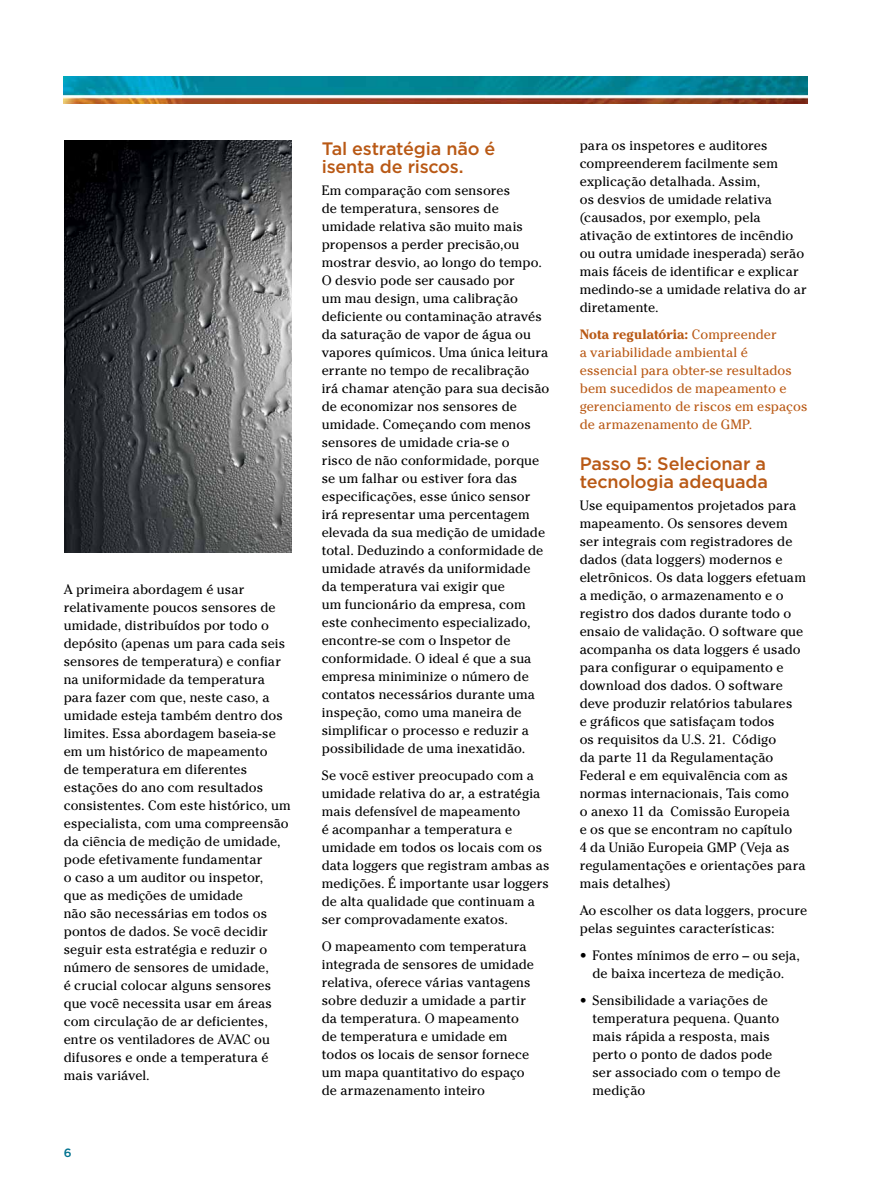
<style>
.page{position:relative;width:893px;height:1191px;background:#fff}
.page>*{position:absolute;margin:0;border:0;box-sizing:border-box;transform-origin:0 0}
.t1{font:500 18px/18px "Gotham";letter-spacing:-.01em;color:#b95915}
.t2{font:13.5px/18px "Cheltenham Std";letter-spacing:.005em;color:#000}
.t3{font:13.5px/18px "Cheltenham Std";letter-spacing:.005em;color:#b95915}
.t4{font:500 12px "Gotham";color:#00728f}
.s1{font-weight:700}
</style>
<div class="page">
<img style="left:64px;top:77px;width:744px;height:27px">
<img style="left:65px;top:140px;width:227px;height:413px">
<p class="t2" style="left:64px;top:581px;width:229px">A primeira abordagem é usar relativamente poucos sensores de umidade, distribuídos por todo o depósito (apenas um para cada seis sensores de temperatura) e confiar na uniformidade da temperatura para fazer com que, neste caso, a umidade esteja também dentro dos limites. Essa abordagem baseia-se em um histórico de mapeamento<br>de temperatura em diferentes estações do ano com resultados consistentes. Com este histórico, um especialista, com uma compreensão da ciência de medição de umidade, pode efetivamente fundamentar<br>o caso a um auditor ou inspetor,<br>que as medições de umidade<br>não são necessárias em todos os pontos de dados. Se você decidir seguir esta estratégia e reduzir o número de sensores de umidade,<br>é crucial colocar alguns sensores que você necessita usar em áreas com circulação de ar deficientes, entre os ventiladores de AVAC ou difusores e onde a temperatura é mais variável.</p>
<p class="t4" style="left:64px;top:1144px;width:9px">6</p>
<h1 class="t1" style="left:322px;top:139px;width:175px">Tal estratégia não é isenta de riscos.</h1>
<p class="t2" style="left:322px;top:182px;width:229px">Em comparação com sensores<br>de temperatura, sensores de umidade relativa são muito mais propensos a perder precisão,ou mostrar desvio, ao longo do tempo.<br>O desvio pode ser causado por<br>um mau design, uma calibração deficiente ou contaminação através da saturação de vapor de água ou vapores químicos. Uma única leitura errante no tempo de recalibração<br>irá chamar atenção para sua decisão de economizar nos sensores de umidade. Começando com menos sensores de umidade cria-se o<br>risco de não conformidade, porque se um falhar ou estiver fora das especificações, esse único sensor irá representar uma percentagem elevada da sua medição de umidade total. Deduzindo a conformidade de umidade através da uniformidade<br>da temperatura vai exigir que<br>um funcionário da empresa, com este conhecimento especializado, encontre-se com o Inspetor de conformidade. O ideal é que a sua empresa miniminize o número de contatos necessários durante uma inspeção, como uma maneira de simplificar o processo e reduzir a possibilidade de uma inexatidão.</p>
<p class="t2" style="left:322px;top:766px;width:229px">Se você estiver preocupado com a umidade relativa do ar, a estratégia mais defensível de mapeamento<br>é acompanhar a temperatura e umidade em todos os locais com os data loggers que registram ambas as medições. É importante usar loggers de alta qualidade que continuam a ser comprovadamente exatos.</p>
<p class="t2" style="left:322px;top:937px;width:214px">O mapeamento com temperatura integrada de sensores de umidade relativa, oferece várias vantagens sobre deduzir a umidade a partir da temperatura. O mapeamento de temperatura e umidade em todos os locais de sensor fornece um mapa quantitativo do espaço de armazenamento inteiro</p>
<p class="t2" style="left:580px;top:136px;width:229px">para os inspetores e auditores compreenderem facilmente sem explicação detalhada. Assim,<br>os desvios de umidade relativa (causados, por exemplo, pela ativação de extintores de incêndio ou outra umidade inesperada) serão mais fáceis de identificar e explicar medindo-se a umidade relativa do ar diretamente.</p>
<p class="t3" style="left:580px;top:325px;width:229px"><span class="s1">Nota regulatória:</span> Compreender<br>a variabilidade ambiental é essencial para obter-se resultados bem sucedidos de mapeamento e gerenciamento de riscos em espaços de armazenamento de GMP.</p>
<h1 class="t1" style="left:580px;top:454px;width:190px">Passo 5: Selecionar a tecnologia adequada</h1>
<p class="t2" style="left:580px;top:496px;width:228px">Use equipamentos projetados para mapeamento. Os sensores devem ser integrais com registradores de dados (data loggers) modernos e eletrônicos. Os data loggers efetuam a medição, o armazenamento e o registro dos dados durante todo o ensaio de validação. O software que acompanha os data loggers é usado para configurar o equipamento e download dos dados. O software deve produzir relatórios tabulares<br>e gráficos que satisfaçam todos<br>os requisitos da U.S. 21. Código<br>da parte 11 da Regulamentação<br>Federal e em equivalência com as normas internacionais, Tais como<br>o anexo 11 da Comissão Europeia<br>e os que se encontram no capítulo<br>4 da União Europeia GMP (Veja as regulamentações e orientações para mais detalhes)</p>
<p class="t2" style="left:580px;top:901px;width:229px">Ao escolher os data loggers, procure pelas seguintes características:</p>
<p class="t2" style="left:580px;top:946px;width:222px;text-align:center">• Fontes mínimos de erro – ou seja, de baixa incerteza de medição.</p>
<p class="t2" style="left:592px;top:991px;width:189px;text-indent:-13px">• Sensibilidade a variações de temperatura pequena. Quanto mais rápida a resposta, mais perto o ponto de dados pode ser associado com o tempo de medição</p>
</div>
